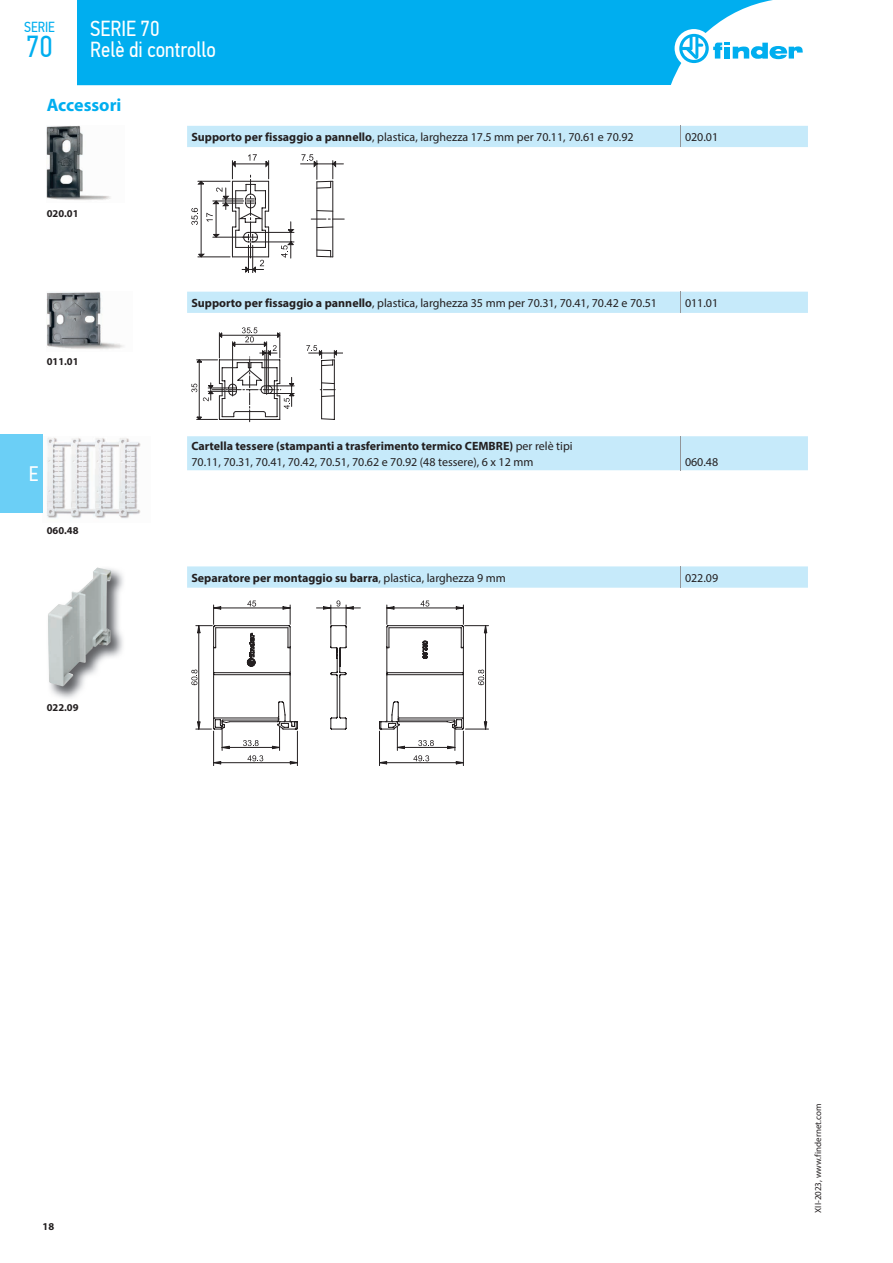
<style>
.page{position:relative;width:893px;height:1263px;background:#fff}
.page>*{position:absolute;margin:0;border:0;box-sizing:border-box;transform-origin:0 0}
.t1{font:30.3px "PF Din Text Cond Pro";color:#00aeef}
.t2{font:21.75px/21px "PF Din Text Cond Pro";color:#fff}
.t3{font:21px "PF Din Text Cond Pro";color:#fff}
.t4{font:700 18px "Myriad Pro";color:#00aeef}
.t5{font:14.55px "PF Din Text Cond Pro";color:#00aeef}
.t6{font:12px/16.2px "Myriad Pro";color:#231f20}
.t7{font:700 12px "Myriad Pro";color:#231f20}
.t8{font:700 10.5px "Myriad Pro";color:#231f20}
.t9{font:9px "Myriad Pro";color:#231f20}
.s1{font-weight:700}
.s2{font-weight:400}
</style>
<div class="page">
<svg style="left:187px;top:126px;width:621px;height:462px"></svg>
<svg style="left:680px;top:126px;width:1px;height:21px"></svg>
<svg style="left:680px;top:292px;width:1px;height:21px"></svg>
<svg style="left:680px;top:566px;width:1px;height:22px"></svg>
<hr style="left:680px;top:436px;width:1px;height:34px;background:#939598">
<img style="left:47px;top:126px;width:64px;height:74px">
<svg style="left:191px;top:154px;width:153px;height:119px"></svg>
<img style="left:47px;top:292px;width:77px;height:57px">
<svg style="left:306px;top:345px;width:37px;height:75px"></svg>
<svg style="left:191px;top:327px;width:103px;height:95px"></svg>
<img style="left:47px;top:438px;width:94px;height:81px">
<img style="left:50px;top:569px;width:73px;height:129px">
<img style="left:48px;top:567px;width:63px;height:120px">
<hr style="left:213px;top:731px;width:1px;height:35px;background:#231f20">
<hr style="left:297px;top:731px;width:1px;height:35px;background:#231f20">
<hr style="left:379px;top:731px;width:1px;height:35px;background:#231f20">
<hr style="left:463px;top:731px;width:1px;height:35px;background:#231f20">
<svg style="left:191px;top:600px;width:297px;height:164px"></svg>
<hr style="left:379px;top:762px;width:84px;height:1px;background:#231f20">
<div style="left:77px;top:0;width:696px;height:85px;background:#00aeef"></div>
<div style="left:675px;top:29px;width:38px;height:39px;background:#fff;border-radius:50%"></div>
<svg style="left:679px;top:34px;width:124px;height:29px"></svg>
<div style="left:0;top:434px;width:43px;height:78px;background:#6bcff6"></div>
<p class="t5" style="left:24px;top:19px;width:32px">SERIE</p>
<h1 class="t1" style="left:26px;top:28px;width:28px">70</h1>
<h2 class="t2" style="left:90px;top:18px;width:127px">SERIE 70<br>Relè di controllo</h2>
<h3 class="t4" style="left:47px;top:93px;width:76px">Accessori</h3>
<p class="t8" style="left:47px;top:206px;width:33px">020.01</p>
<p class="t8" style="left:47px;top:355px;width:33px">011.01</p>
<h3 class="t3" style="left:29px;top:461px;width:11px">E</h3>
<p class="t8" style="left:47px;top:524px;width:33px">060.48</p>
<p class="t8" style="left:47px;top:701px;width:33px">022.09</p>
<p class="t6" style="left:191px;top:129px;width:444px"><span class="s1">Supporto per fissaggio a pannello</span>, plastica, larghezza 17.5 mm per 70.11, 70.61 e 70.92</p>
<p class="t6" style="left:685px;top:129px;width:35px">020.01</p>
<p class="t6" style="left:191px;top:294px;width:467px"><span class="s1">Supporto per fissaggio a pannello</span>, plastica, larghezza 35 mm per 70.31, 70.41, 70.42 e 70.51</p>
<p class="t6" style="left:685px;top:294px;width:35px">011.01</p>
<p class="t6" style="left:191px;top:437px;width:383px"><span class="s1">Cartella tessere (stampanti a trasferimento termico CEMBRE)</span> per relè tipi<br>70.11, 70.31, 70.41, 70.42, 70.51, 70.62 e 70.92 (48 tessere), 6 x 12 mm</p>
<p class="t6" style="left:685px;top:454px;width:35px">060.48</p>
<p class="t7" style="left:191px;top:570px;width:316px">Separatore per montaggio su barra<span class="s2">, plastica, larghezza 9 mm</span></p>
<p class="t6" style="left:685px;top:569px;width:35px">022.09</p>
<p class="t8" style="left:43px;top:1219px;width:13px">18</p>
<p class="t9" style="left:812px;top:1213px;width:111px;rotate:-90deg">XII-2023, www.findernet.com</p>
</div>
